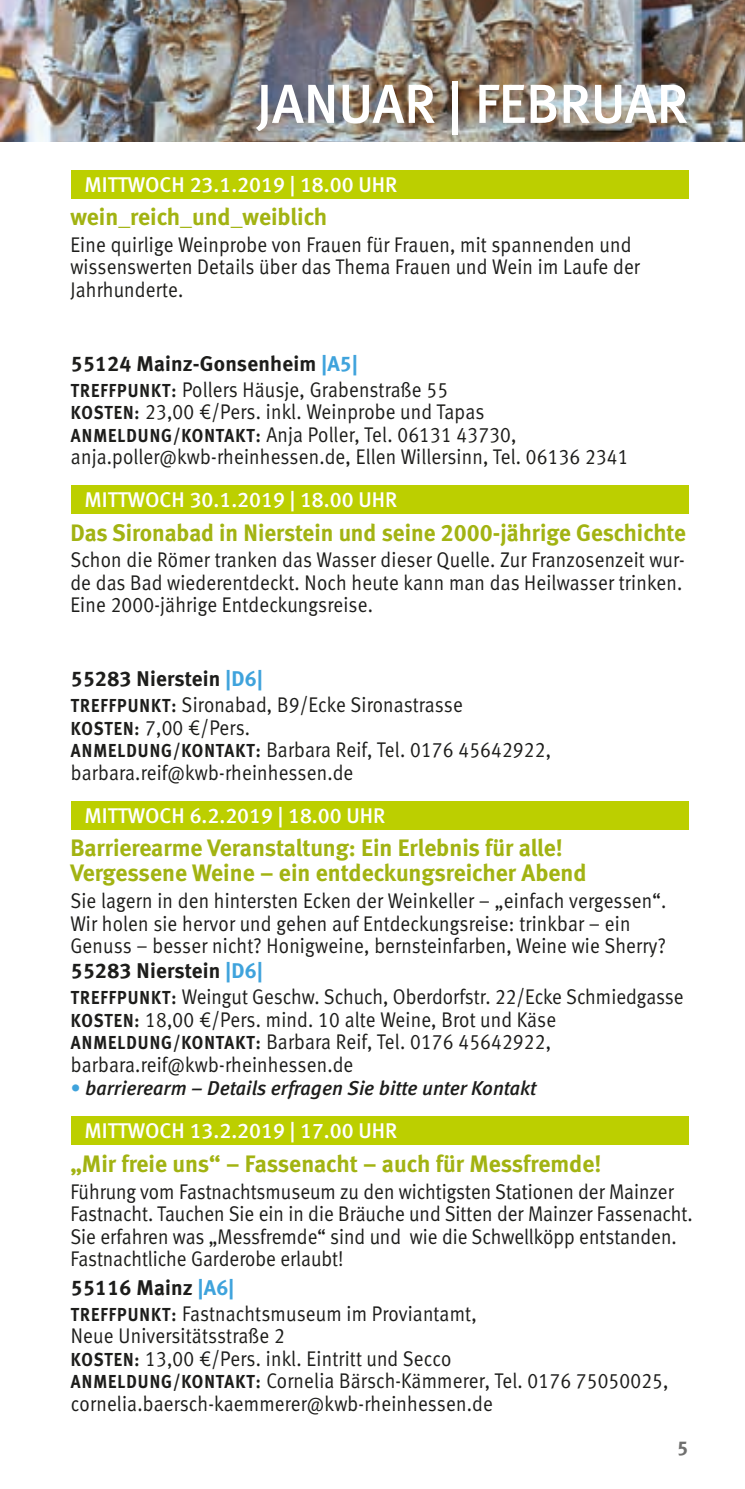
<style>
.page{position:relative;width:745px;height:1489px;background:#fff}
.page>*{position:absolute;margin:0;border:0;box-sizing:border-box;transform-origin:0 0}
.t1{font:55px "Meta Medium LF";color:#fff}
.t2{font:23.75px/25px "Meta Bold LF";color:#a2b312}
.t3{font:21.25px/22.5px "Meta Normal LF";letter-spacing:.005em;color:#1d1d1b;scale:.9 1}
.t4{font:21.25px "Meta Medium LF";color:#fff}
.t5{font:21.25px "Meta Bold LF";letter-spacing:.01em;color:#1d1d1b}
.t6{font:italic 20px "Meta Medium LF";color:#1d1d1b}
.t7{font:20px "Meta Bold LF";color:#70706f}
.s1{color:#3fa3dc}
.s2{font-family:"Meta Bold LF";font-size:18.75px}
.s3{font-style:normal;color:#3fa3dc}
</style>
<div class="page">
<div style="left:71px;top:170px;width:616px;height:28px;background:#bccf00"></div>
<div style="left:71px;top:485px;width:616px;height:29px;background:#bccf00"></div>
<div style="left:71px;top:801px;width:616px;height:28px;background:#bccf00"></div>
<div style="left:71px;top:1116px;width:616px;height:28px;background:#bccf00"></div>
<img style="left:0;top:0;width:744px;height:142px">
<h1 class="t1" style="left:256px;top:72px;width:433px">JANUAR | FEBRUAR</h1>
<p class="t4" style="left:84px;top:172px;width:314px">MITTWOCH 23.1.2019 | 18.00 UHR</p>
<p class="t2" style="left:70px;top:204px;width:258px">wein_reich_und_weiblich</p>
<p class="t3" style="left:70px;top:233px;width:634px">Eine quirlige Weinprobe von Frauen für Frauen, mit spannenden und wissenswerten Details über das Thema Frauen und Wein im Laufe der<br>Jahrhunderte.</p>
<p class="t5" style="left:71px;top:351px;width:288px">55124 Mainz-Gonsenheim <span class="s1">|A5|</span></p>
<p class="t3" style="left:71px;top:378px;width:620px"><span class="s2">TREFFPUNKT:</span> Pollers Häusje, Grabenstraße 55<br><span class="s2">KOSTEN:</span> 23,00 €/Pers. inkl. Weinprobe und Tapas <span class="s2">ANMELDUNG/KONTAKT:</span> Anja Poller, Tel. 06131 43730, anja.poller@kwb-rheinhessen.de, Ellen Willersinn, Tel. 06136 2341</p>
<p class="t4" style="left:84px;top:487px;width:314px">MITTWOCH 30.1.2019 | 18.00 UHR</p>
<p class="t2" style="left:70px;top:519px;width:616px">Das Sironabad in Nierstein und seine 2000-jährige Geschichte</p>
<p class="t3" style="left:70px;top:548px;width:683px;text-align:justify">Schon die Römer tranken das Wasser dieser Quelle. Zur Franzosenzeit wur&shy;de das Bad wiederentdeckt. Noch heute kann man das Heilwasser trinken.<br>Eine 2000-jährige Entdeckungsreise.</p>
<p class="t5" style="left:71px;top:666px;width:193px">55283 Nierstein <span class="s1">|D6|</span></p>
<p class="t3" style="left:71px;top:693px;width:534px"><span class="s2">TREFFPUNKT:</span> Sironabad, B9/Ecke Sironastrasse<br><span class="s2">KOSTEN:</span> 7,00 €/Pers.<br><span class="s2">ANMELDUNG/KONTAKT:</span> Barbara Reif, Tel. 0176 45642922, barbara.reif@kwb-rheinhessen.de</p>
<p class="t4" style="left:84px;top:803px;width:302px">MITTWOCH 6.2.2019 | 18.00 UHR</p>
<p class="t2" style="left:70px;top:835px;width:517px">Barrierearme Veranstaltung: Ein Erlebnis für alle!<br>Vergessene Weine – ein entdeckungsreicher Abend</p>
<p class="t3" style="left:70px;top:889px;width:663px">Sie lagern in den hintersten Ecken der Weinkeller – „einfach vergessen“.<br>Wir holen sie hervor und gehen auf Entdeckungsreise: trinkbar – ein<br>Genuss – besser nicht? Honigweine, bernsteinfarben, Weine wie Sherry?</p>
<p class="t5" style="left:71px;top:958px;width:193px">55283 Nierstein <span class="s1">|D6|</span></p>
<p class="t3" style="left:71px;top:985px;width:682px"><span class="s2">TREFFPUNKT:</span> Weingut Geschw. Schuch, Oberdorfstr. 22/Ecke Schmiedgasse <span class="s2">KOSTEN:</span> 18,00 €/Pers. mind. 10 alte Weine, Brot und Käse <span class="s2">ANMELDUNG/KONTAKT:</span> Barbara Reif, Tel. 0176 45642922, barbara.reif@kwb-rheinhessen.de</p>
<p class="t6" style="left:71px;top:1076px;width:466px"><span class="s3">•</span> barrierearm – Details erfragen Sie bitte unter Kontakt</p>
<p class="t4" style="left:84px;top:1118px;width:314px">MITTWOCH 13.2.2019 | 17.00 UHR</p>
<p class="t2" style="left:70px;top:1150px;width:532px">„Mir freie uns“ – Fassenacht – auch für Messfremde!</p>
<p class="t3" style="left:70px;top:1179px;width:692px">Führung vom Fastnachtsmuseum zu den wichtigsten Stationen der Mainzer Fastnacht. Tauchen Sie ein in die Bräuche und Sitten der Mainzer Fassenacht.<br>Sie erfahren was „Messfremde“ sind und wie die Schwellköpp entstanden.<br>Fastnachtliche Garderobe erlaubt!</p>
<p class="t5" style="left:71px;top:1274px;width:165px">55116 Mainz <span class="s1">|A6|</span></p>
<p class="t3" style="left:71px;top:1301px;width:665px"><span class="s2">TREFFPUNKT:</span> Fastnachtsmuseum im Proviantamt,<br>Neue Universitätsstraße 2<br><span class="s2">KOSTEN:</span> 13,00 €/Pers. inkl. Eintritt und Secco<br><span class="s2">ANMELDUNG/KONTAKT:</span> Cornelia Bärsch-Kämmerer, Tel. 0176 75050025, cornelia.baersch-kaemmerer@kwb-rheinhessen.de</p>
<p class="t7" style="left:676px;top:1435px;width:13px">5</p>
</div>
